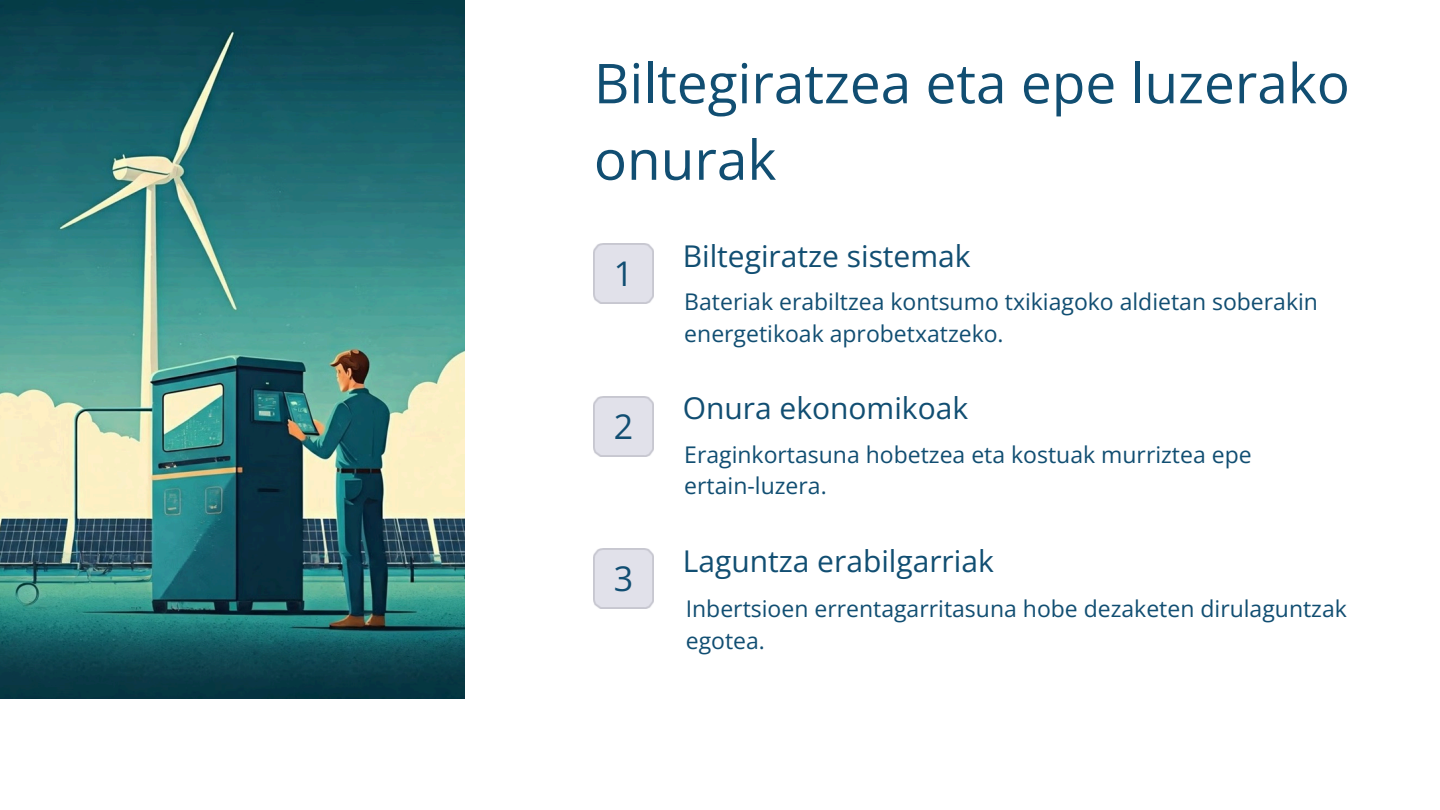
<style>
.page{position:relative;width:1440px;height:810px;background:#fff}
.page>*{position:absolute;margin:0;border:0;box-sizing:border-box;transform-origin:0 0}
.t1{font:55px/76.5px "Open Sans";color:#114e72}
.t2{font:34px "Open Sans";color:#114e72}
.t3{font:30px "Open Sans";color:#114e72}
.t4{font:23px/31.5px "Open Sans";color:#114e72}
</style>
<div class="page">
<img style="left:0;top:0;width:465px;height:698px">
<img style="left:594px;top:244px;width:59px;height:60px">
<img style="left:594px;top:396px;width:59px;height:60px">
<img style="left:594px;top:549px;width:59px;height:60px">
<h1 class="t1" style="left:594px;top:44px;width:757px">Biltegiratzea eta epe luzerako onurak</h1>
<p class="t2" style="left:614px;top:250px;width:21px">1</p>
<h2 class="t2" style="left:614px;top:402px;width:21px">2</h2>
<p class="t2" style="left:614px;top:555px;width:21px">3</p>
<p class="t3" style="left:683px;top:235px;width:289px">Biltegiratze sistemak</p>
<h2 class="t4" style="left:684px;top:286px;width:635px">Bateriak erabiltzea kontsumo txikiagoko aldietan soberakin energetikoak aprobetxatzeko.</h2>
<p class="t3" style="left:683px;top:387px;width:287px">Onura ekonomikoak</p>
<p class="t4" style="left:684px;top:438px;width:569px">Eraginkortasuna hobetzea eta kostuak murriztea epe ertain-luzera.</p>
<p class="t3" style="left:683px;top:540px;width:312px">Laguntza erabilgarriak</p>
<h2 class="t4" style="left:686px;top:593px;width:663px">Inbertsioen errentagarritasuna hobe dezaketen dirulaguntzak egotea.</h2>
</div>
